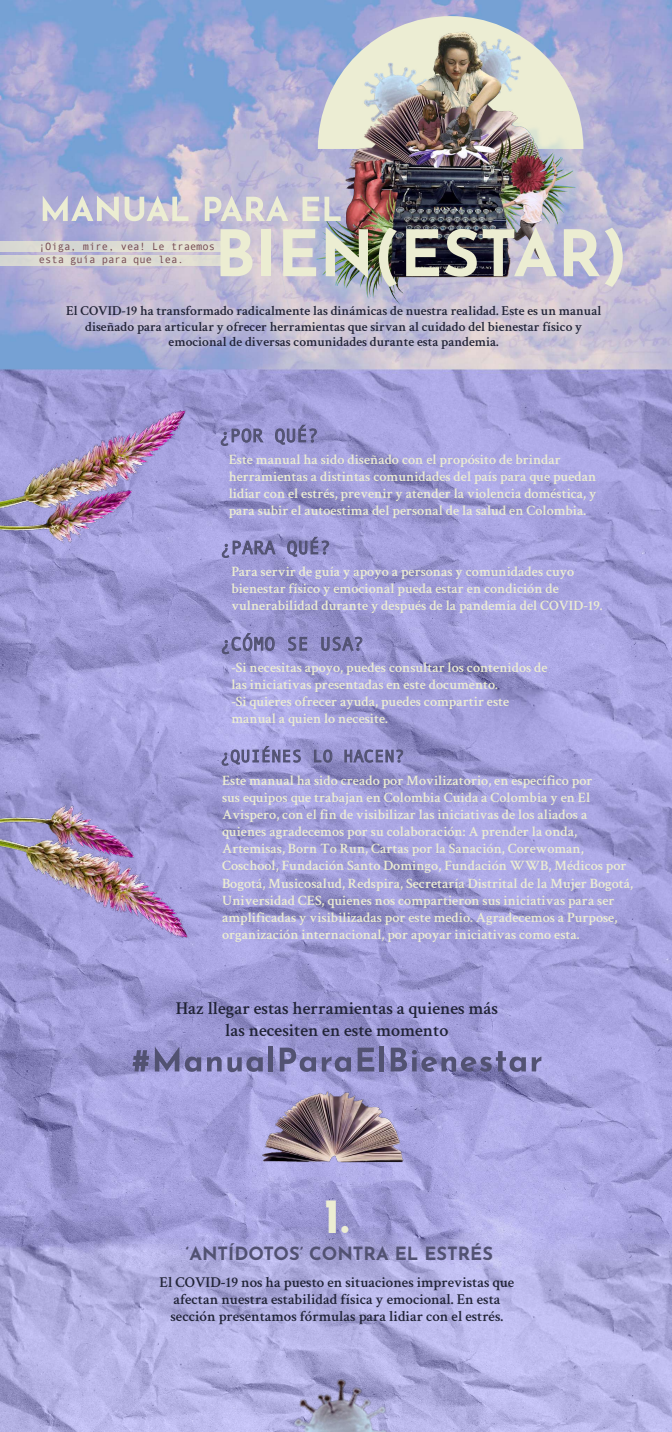
<style>
.page{position:relative;width:672px;height:1432px;background:#fff}
.page>*{position:absolute;margin:0;border:0;box-sizing:border-box;transform-origin:0 0}
.t1{font:700 49px "Josefin Sans";color:#ecedd2}
.t2{font:18.55px "Andale Mono";color:#525272}
.t3{font:600 18.2px/21.8px "Crimson Text";color:#212437;text-align:center}
.t4{font:700 18.2px "Josefin Sans";color:#525272}
.t5{font:17.15px "Andale Mono";color:#525272}
.t6{font:600 15.05px/17.1px "Crimson Text";color:#212437;text-align:center}
.t7{font:600 14.35px/17.1px "Crimson Text";color:#ecedd2}
.t8{font:600 13.65px/15.4px "Crimson Text";color:#212437;text-align:center}
.t9{font:10.5px/13.3px "Andale Mono";color:#71454e}
</style>
<div class="page">
<img style="left:0;top:0;width:672px;height:1432px">
<img style="left:0;top:781px;width:191px;height:168px">
<img style="left:71px;top:9px;width:592px;height:333px">
<svg style="left:221px;top:229px;width:32px;height:47px;background:#e1e0d2"></svg>
<div style="left:262px;top:229px;width:9px;height:47px;background:#ecedd2"></div>
<svg style="left:283px;top:229px;width:33px;height:47px;background:#dcdcd2"></svg>
<img style="left:326px;top:227px;width:42px;height:51px">
<svg style="left:379px;top:228px;width:18px;height:59px"></svg>
<svg style="left:406px;top:229px;width:33px;height:47px;background:#a3a397"></svg>
<svg style="left:445px;top:229px;width:32px;height:48px;background:#8d8d85"></svg>
<svg style="left:483px;top:227px;width:74px;height:49px;background:#aeadad"></svg>
<svg style="left:564px;top:228px;width:59px;height:59px;background:#cccbd3"></svg>
<svg style="left:43px;top:196px;width:76px;height:26px;background:#c7c7d3"></svg>
<svg style="left:125px;top:196px;width:64px;height:25px;background:#cfced3"></svg>
<svg style="left:205px;top:196px;width:83px;height:25px;background:#d3d1d3"></svg>
<svg style="left:303px;top:197px;width:38px;height:24px"></svg>
<div style="left:0;top:242px;width:221px;height:10px;background:#dcdbd2"></div>
<div style="left:0;top:255px;width:221px;height:10px;background:#dedcd2"></div>
<svg style="left:220px;top:428px;width:45px;height:19px"></svg>
<svg style="left:274px;top:424px;width:43px;height:21px"></svg>
<svg style="left:221px;top:539px;width:55px;height:20px"></svg>
<svg style="left:287px;top:536px;width:43px;height:21px"></svg>
<svg style="left:221px;top:632px;width:54px;height:23px"></svg>
<svg style="left:287px;top:636px;width:21px;height:15px"></svg>
<svg style="left:321px;top:635px;width:42px;height:17px"></svg>
<svg style="left:221px;top:745px;width:80px;height:21px;background:#9390c5"></svg>
<svg style="left:313px;top:749px;width:20px;height:14px"></svg>
<svg style="left:344px;top:748px;width:60px;height:16px"></svg>
<img style="left:0;top:398px;width:189px;height:168px">
<img style="left:251px;top:1085px;width:171px;height:94px">
<img style="left:270px;top:1343px;width:152px;height:89px">
<svg style="left:132px;top:1050px;width:17px;height:21px"></svg>
<svg style="left:155px;top:1046px;width:24px;height:25px"></svg>
<svg style="left:185px;top:1056px;width:16px;height:15px"></svg>
<svg style="left:207px;top:1056px;width:56px;height:16px"></svg>
<hr style="left:269px;top:1046px;width:4px;height:25px;background:#525272">
<svg style="left:280px;top:1047px;width:36px;height:24px"></svg>
<svg style="left:322px;top:1056px;width:29px;height:15px"></svg>
<svg style="left:358px;top:1047px;width:16px;height:24px"></svg>
<hr style="left:380px;top:1046px;width:4px;height:25px;background:#525272">
<svg style="left:391px;top:1047px;width:135px;height:24px;background:#8280b1"></svg>
<svg style="left:532px;top:1056px;width:10px;height:15px"></svg>
<p class="t9" style="left:39px;top:239px;width:178px">¡Oiga, mire, vea! Le traemos esta guía para que lea.</p>
<p class="t8" style="left:66px;top:302px;width:537px">El COVID-19 ha transformado radicalmente las dinámicas de nuestra realidad. Este es un manual diseñado para articular y ofrecer herramientas que sirvan al cuidado del bienestar físico y emocional de diversas comunidades durante esta pandemia.</p>
<p class="t2" style="left:219px;top:423px;width:102px">¿POR QUÉ?</p>
<p class="t7" style="left:229px;top:449px;width:369px">Este manual ha sido diseñado con el propósito de brindar herramientas a distintas comunidades del país para que puedan lidiar con el estrés, prevenir y atender la violencia doméstica, y para subir el autoestima del personal de la salud en Colombia.</p>
<p class="t2" style="left:220px;top:535px;width:113px">¿PARA QUÉ?</p>
<p class="t7" style="left:231px;top:561px;width:373px">Para servir de guía y apoyo a personas y comunidades cuyo bienestar físico y emocional pueda estar en condición de vulnerabilidad durante y después de la pandemia del COVID-19.</p>
<p class="t2" style="left:220px;top:632px;width:146px">¿CÓMO SE USA?</p>
<p class="t7" style="left:231px;top:657px;width:318px">-Si necesitas apoyo, puedes consultar los contenidos de las iniciativas presentadas en este documento.<br>-Si quieres ofrecer ayuda, puedes compartir este manual a quien lo necesite.</p>
<p class="t5" style="left:220px;top:745px;width:187px">¿QUIÉNES LO HACEN?</p>
<p class="t7" style="left:222px;top:770px;width:413px">Este manual ha sido creado por Movilizatorio, en específico por<br>sus equipos que trabajan en Colombia Cuida a Colombia y en El Avispero, con el fin de visibilizar las iniciativas de los aliados a quienes agradecemos por su colaboración: A prender la onda, Artemisas, Born To Run, Cartas por la Sanación, Corewoman, Coschool, Fundación Santo Domingo, Fundación WWB, Médicos por Bogotá, Musicosalud, Redspira, Secretaría Distrital de la Mujer Bogotá, Universidad CES, quienes nos compartieron sus iniciativas para ser amplificadas y visibilizadas por este medio. Agradecemos a Purpose, organización internacional, por apoyar iniciativas como esta.</p>
<p class="t3" style="left:176px;top:995px;width:324px">Haz llegar estas herramientas a quienes más las necesiten en este momento</p>
<h1 class="t1" style="left:324px;top:1179px;width:27px">1.</h1>
<p class="t4" style="left:186px;top:1240px;width:309px">‘ANTÍDOTOS’ CONTRA EL ESTRÉS</p>
<p class="t6" style="left:160px;top:1272px;width:356px">El COVID-19 nos ha puesto en situaciones imprevistas que afectan nuestra estabilidad física y emocional. En esta sección presentamos fórmulas para lidiar con el estrés.</p>
</div>
